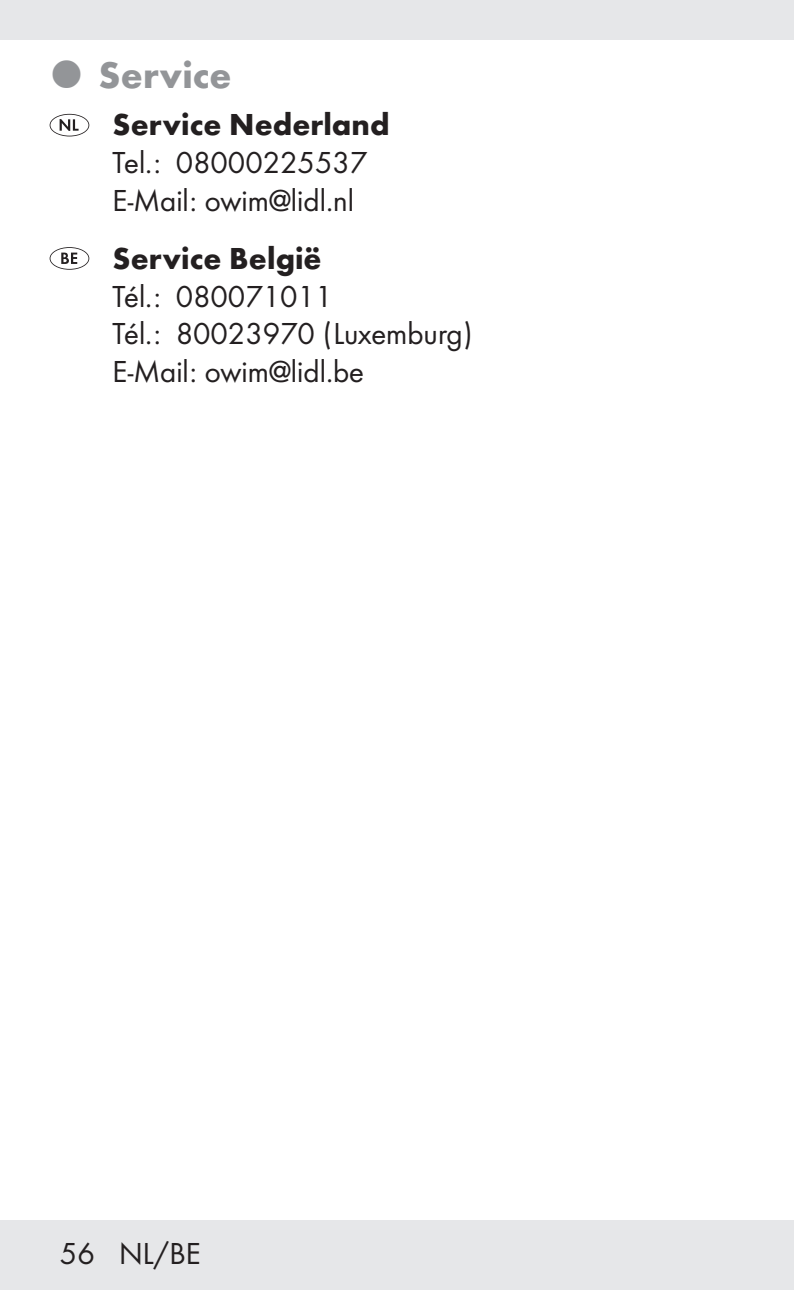
<style>
.page{position:relative;width:794px;height:1290px;background:#fff}
.page>*{position:absolute;margin:0;border:0;box-sizing:border-box;transform-origin:0 0}
.t1{font:700 38.5px "Futura";letter-spacing:.005em;color:#939598}
.t2{font:31.5px/37.8px "Futura Boo";color:#231f20}
.t3{font:700 31.5px "Futura";color:#231f20}
</style>
<div class="page">
<div style="left:0;top:0;width:794px;height:40px;background:#e6e7e9"></div>
<div style="left:0;top:1220px;width:794px;height:70px;background:#e6e7e9"></div>
<svg style="left:50px;top:114px;width:39px;height:22px"></svg>
<svg style="left:50px;top:247px;width:39px;height:23px"></svg>
<p class="t1" style="left:99px;top:47px;width:134px">Service</p>
<p class="t3" style="left:113px;top:102px;width:278px">Service Nederland</p>
<p class="t2" style="left:113px;top:142px;width:256px">Tel.: 08000225537<br>E-Mail: owim@lidl.nl</p>
<p class="t3" style="left:113px;top:235px;width:210px">Service Belgiё</p>
<p class="t2" style="left:113px;top:275px;width:362px">Tél.: 080071011<br>Tél.: 80023970 (Luxemburg)<br>E-Mail: owim@lidl.be</p>
<p class="t2" style="left:60px;top:1233px;width:142px">56 NL/BE</p>
</div>
